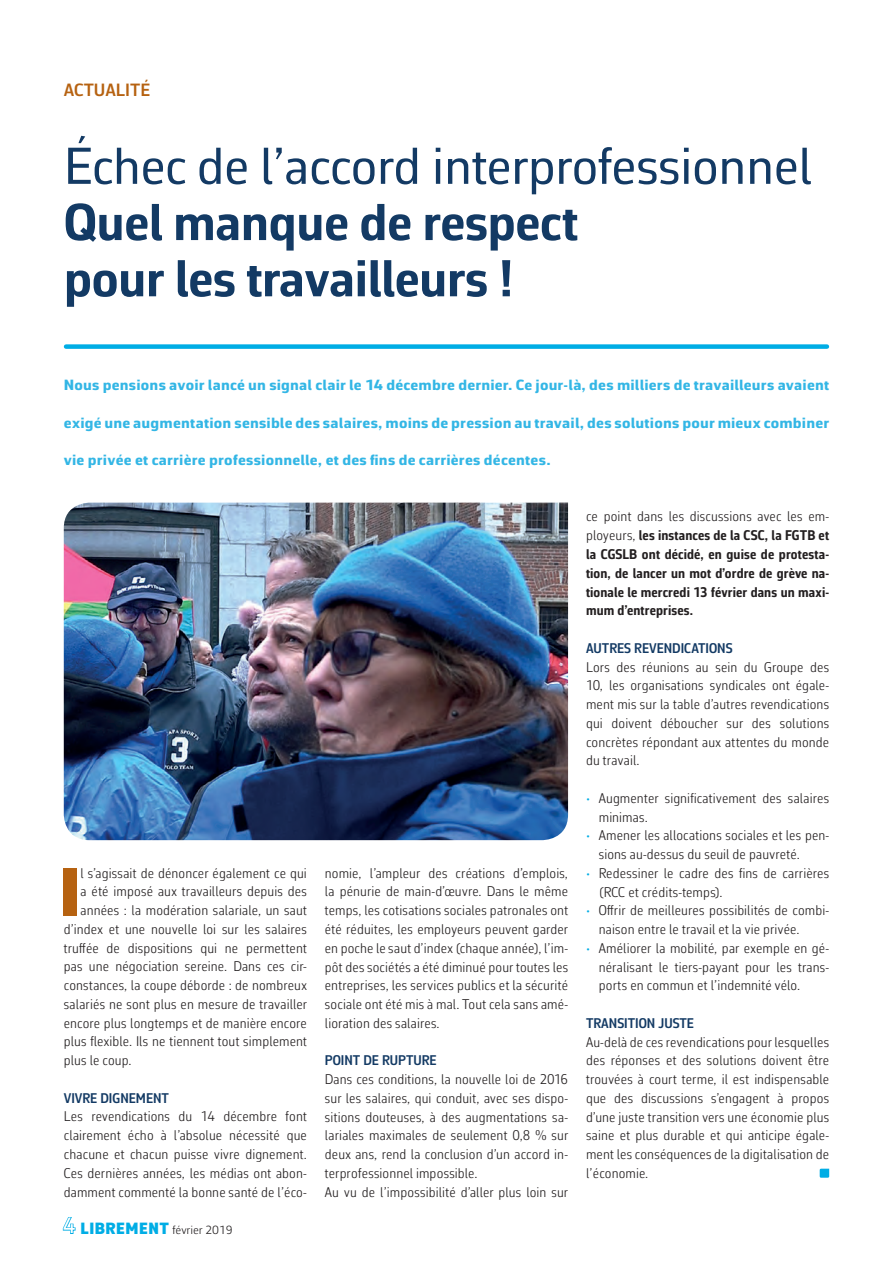
<style>
.page{position:relative;width:893px;height:1263px;background:#fff}
.page>*{position:absolute;margin:0;border:0;box-sizing:border-box;transform-origin:0 0}
.t1{font:900 68.7px "Corbeau Pro";color:#b66211}
.t2{font:700 52.5px/56.2px "Corbeau Pro";letter-spacing:-.01em;color:#133a64}
.t3{font:52.5px "Corbeau Pro";letter-spacing:-.01em;color:#133a64}
.t4{font:600 18px "Corbeau Pro";color:#b66211}
.t5{font:800 15px "Corbeau Ext Pro";letter-spacing:.015em;color:#33b6e5}
.t6{font:300 14.25px/18.8px "Corbeau Con Pro";letter-spacing:.01em;color:#231f20;text-align:justify}
.t7{font:700 14.25px/18.8px "Corbeau Con Pro";letter-spacing:.01em;color:#231f20;text-align:justify}
.t8{font:600 14.25px "Corbeau Con Pro";color:#133a64}
.t9{font:300 12px "Corbeau Pro";color:#231f20}
.s1{font-weight:400;font-size:22.5px;color:#fff}
.s2{font-weight:900;font-size:16.5px;color:#00ade5}
.s3{font-weight:300}
.s4{color:#00ade5}
</style>
<div class="page">
<svg style="left:62px;top:1217px;width:14px;height:17px"></svg>
<svg style="left:820px;top:1169px;width:9px;height:9px"></svg>
<div style="left:66px;top:344px;width:761px;height:5px;background:#00ade5"></div>
<img style="left:64px;top:503px;width:504px;height:337px">
<p class="t4" style="left:64px;top:78px;width:88px">ACTUALITÉ</p>
<h2 class="t3" style="left:64px;top:131px;width:749px">Échec de l’accord interprofessionnel</h2>
<h2 class="t2" style="left:64px;top:193px;width:516px">Quel manque de respect pour les travailleurs !</h2>
<p class="t5" style="left:64px;top:375px;width:767px">Nous pensions avoir lancé un signal clair le 14 décembre dernier. Ce jour-là, des milliers de travailleurs avaient</p>
<p class="t5" style="left:64px;top:412px;width:767px">exigé une augmentation sensible des salaires, moins de pression au travail, des solutions pour mieux combiner</p>
<p class="t5" style="left:64px;top:450px;width:488px">vie privée et carrière professionnelle, et des fins de carrières décentes.</p>
<h1 class="t1" style="left:60px;top:846px;width:22px">I</h1>
<p class="t6" style="left:81px;top:863px;width:228px">l s’agissait de dénoncer également ce qui</p>
<p class="t6" style="left:81px;top:882px;width:228px">a été imposé aux travailleurs depuis des</p>
<p class="t6" style="left:81px;top:901px;width:228px">années : la modération salariale, un saut</p>
<p class="t6" style="left:64px;top:919px;width:245px">d’index et une nouvelle loi sur les salaires</p>
<p class="t6" style="left:64px;top:938px;width:245px">truffée de dispositions qui ne permettent</p>
<p class="t6" style="left:64px;top:957px;width:245px">pas une négociation sereine. Dans ces cir-</p>
<p class="t6" style="left:64px;top:976px;width:245px">constances, la coupe déborde : de nombreux</p>
<p class="t6" style="left:64px;top:994px;width:245px">salariés ne sont plus en mesure de travailler</p>
<p class="t6" style="left:64px;top:1013px;width:245px">encore plus longtemps et de manière encore</p>
<p class="t6" style="left:64px;top:1032px;width:245px">plus flexible. Ils ne tiennent tout simplement</p>
<p class="t6" style="left:64px;top:1051px;width:69px">plus le coup.</p>
<p class="t8" style="left:64px;top:1088px;width:107px">VIVRE DIGNEMENT</p>
<p class="t6" style="left:64px;top:1107px;width:245px">Les revendications du 14 décembre font clairement écho à l’absolue nécessité que chacune et chacun puisse vivre dignement.<br>Ces dernières années, les médias ont abon&shy;damment commenté la bonne santé de l’éco-</p>
<p class="t9" style="left:63px;top:1222px;width:172px"><span class="s1">4</span> <span class="s2">LIBREMENT</span> février 2019</p>
<p class="t6" style="left:325px;top:863px;width:245px">nomie, l’ampleur des créations d’emplois, la pénurie de main-d’œuvre. Dans le même temps, les cotisations sociales patronales ont été réduites, les employeurs peuvent garder en poche le saut d’index (chaque année), l’im&shy;pôt des sociétés a été diminué pour toutes les entreprises, les services publics et la sécurité sociale ont été mis à mal. Tout cela sans amé&shy;lioration des salaires.</p>
<p class="t8" style="left:325px;top:1051px;width:113px">POINT DE RUPTURE</p>
<p class="t6" style="left:325px;top:1070px;width:245px;text-align:left">Dans ces conditions, la nouvelle loi de 2016 sur les salaires, qui conduit, avec ses dispo&shy;sitions douteuses, à des augmentations sa&shy;lariales maximales de seulement 0,8 % sur deux ans, rend la conclusion d’un accord in&shy;terprofessionnel impossible.<br>Au vu de l’impossibilité d’aller plus loin sur</p>
<p class="t7" style="left:586px;top:507px;width:245px"><span class="s3">ce point dans les discussions avec les em&shy;ployeurs,</span> les instances de la CSC, la FGTB et la CGSLB ont décidé, en guise de protesta&shy;tion, de lancer un mot d’ordre de grève na&shy;tionale le mercredi 13 février dans un maxi&shy;mum d’entreprises.</p>
<p class="t8" style="left:586px;top:638px;width:148px">AUTRES REVENDICATIONS</p>
<p class="t6" style="left:586px;top:657px;width:245px">Lors des réunions au sein du Groupe des 10, les organisations syndicales ont égale&shy;ment mis sur la table d’autres revendications qui doivent déboucher sur des solutions concrètes répondant aux attentes du monde du travail.</p>
<p class="t6" style="left:599px;top:788px;width:232px;text-indent:-13px"><span class="s4">•</span> Augmenter significativement des salaires minimas.</p>
<p class="t6" style="left:599px;top:826px;width:232px;text-indent:-13px"><span class="s4">•</span> Amener les allocations sociales et les pen&shy;sions au-dessus du seuil de pauvreté.</p>
<p class="t6" style="left:599px;top:863px;width:232px;text-indent:-13px"><span class="s4">•</span> Redessiner le cadre des fins de carrières (RCC et crédits-temps).</p>
<p class="t6" style="left:599px;top:901px;width:232px;text-indent:-13px"><span class="s4">•</span> Offrir de meilleures possibilités de combi&shy;naison entre le travail et la vie privée.</p>
<p class="t6" style="left:599px;top:938px;width:232px;text-indent:-13px"><span class="s4">•</span> Améliorer la mobilité, par exemple en gé&shy;néralisant le tiers-payant pour les trans&shy;ports en commun et l’indemnité vélo.</p>
<p class="t8" style="left:586px;top:1013px;width:109px">TRANSITION JUSTE</p>
<p class="t6" style="left:586px;top:1032px;width:245px">Au-delà de ces revendications pour lesquelles des réponses et des solutions doivent être trouvées à court terme, il est indispensable que des discussions s’engagent à propos d’une juste transition vers une économie plus saine et plus durable et qui anticipe égale&shy;ment les conséquences de la digitalisation de l’économie.</p>
</div>
